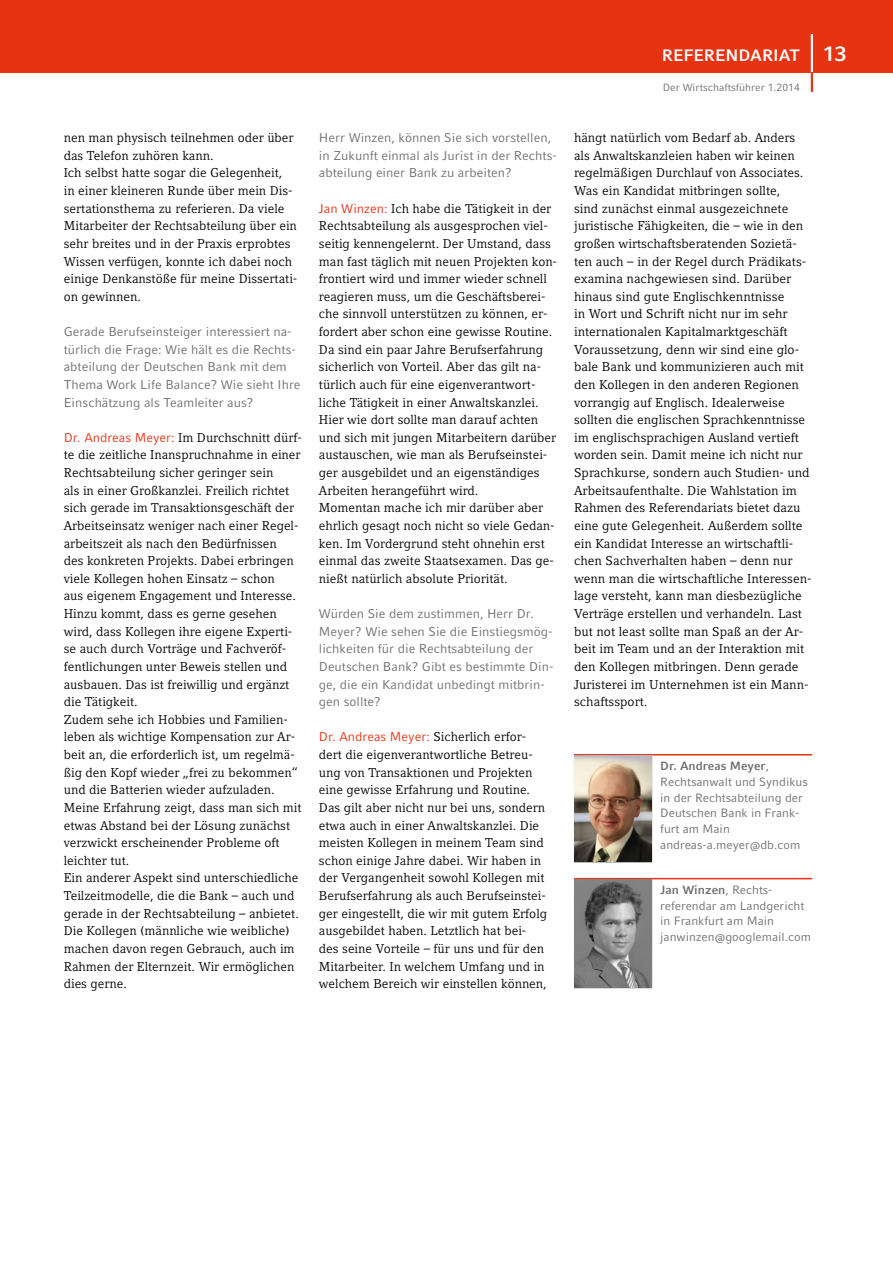
<style>
.page{position:relative;width:893px;height:1263px;background:#fff}
.page>*{position:absolute;margin:0;border:0;box-sizing:border-box;transform-origin:0 0}
.t1{font:700 21px "Compatil Fact LT Pro";color:#fff}
.t2{font:700 16.5px "Compatil Fact LT Pro";color:#fff}
.A_Absatz{font:12.75px/17.5px "Compatil Letter LT Pro";color:#000}
.A_Absatz-Interview_A{font:12.75px/17.7px "Compatil Letter LT Pro";color:#000}
.A_Absatz-Interview_F{font:12.75px/17.7px "Compatil Fact LT Pro";color:#706f6f}
.t3{font:12px/15.8px "Compatil Fact LT Pro";color:#706f6f}
.t4{font:10.5px "Compatil Fact LT Pro";color:#706f6f}
.s1{font-family:"Compatil Fact LT Pro";color:#e63312}
.s2{font-weight:700}
</style>
<div class="page">
<hr style="left:574px;top:754px;width:78px;height:1px;background:#e63312">
<hr style="left:652px;top:754px;width:160px;height:1px;background:#e63312">
<hr style="left:574px;top:755px;width:1px;height:107px;background:#9d9d9c">
<hr style="left:574px;top:862px;width:78px;height:1px;background:#9d9d9c">
<hr style="left:651px;top:755px;width:1px;height:107px;background:#9d9d9c">
<img style="left:575px;top:755px;width:76px;height:107px">
<hr style="left:574px;top:878px;width:78px;height:1px;background:#e63312">
<hr style="left:652px;top:878px;width:160px;height:1px;background:#e63312">
<hr style="left:574px;top:879px;width:1px;height:108px;background:#9d9d9c">
<hr style="left:574px;top:987px;width:78px;height:1px;background:#9d9d9c">
<hr style="left:651px;top:879px;width:1px;height:108px;background:#9d9d9c">
<img style="left:575px;top:879px;width:76px;height:108px">
<div style="left:0;top:0;width:893px;height:72px;background:#e63312"></div>
<hr style="left:811px;top:34px;width:2px;height:38px;background:#fff">
<hr style="left:811px;top:72px;width:2px;height:20px;background:#e63312">
<p class="A_Absatz-Interview_A" style="left:64px;top:129px;width:231px">nen man physisch teilnehmen oder über das Telefon zuhören kann.</p>
<p class="A_Absatz" style="left:64px;top:164px;width:235px">Ich selbst hatte sogar die Gelegenheit,<br>in einer kleineren Runde über mein Dis&shy;sertationsthema zu referieren. Da viele Mitarbeiter der Rechtsabteilung über ein sehr breites und in der Praxis erprobtes Wissen verfügen, konnte ich dabei noch einige Denkanstöße für meine Dissertati&shy;on gewinnen.</p>
<p class="A_Absatz-Interview_F" style="left:64px;top:323px;width:238px">Gerade Berufseinsteiger interessiert na&shy;türlich die Frage: Wie hält es die Rechts&shy;abteilung der Deutschen Bank mit dem Thema Work Life Balance? Wie sieht Ihre Einschätzung als Teamleiter aus?</p>
<p class="A_Absatz-Interview_A" style="left:64px;top:429px;width:240px"><span class="s1">Dr. Andreas Meyer:</span> Im Durchschnitt dürf&shy;te die zeitliche Inanspruchnahme in einer Rechtsabteilung sicher geringer sein<br>als in einer Großkanzlei. Freilich richtet sich gerade im Transaktionsgeschäft der Arbeitseinsatz weniger nach einer Regel&shy;arbeitszeit als nach den Bedürfnissen<br>des konkreten Projekts. Dabei erbringen viele Kollegen hohen Einsatz – schon<br>aus eigenem Engagement und Interesse.<br>Hinzu kommt, dass es gerne gesehen wird, dass Kollegen ihre eigene Experti&shy;se auch durch Vorträge und Fachveröf&shy;fentlichungen unter Beweis stellen und ausbauen. Das ist freiwillig und ergänzt die Tätigkeit.</p>
<p class="A_Absatz" style="left:64px;top:711px;width:239px">Zudem sehe ich Hobbies und Familien&shy;leben als wichtige Kompensation zur Ar&shy;beit an, die erforderlich ist, um regelmä&shy;ßig den Kopf wieder „frei zu bekommen“ und die Batterien wieder aufzuladen.<br>Meine Erfahrung zeigt, dass man sich mit etwas Abstand bei der Lösung zunächst verzwickt erscheinender Probleme oft leichter tut.</p>
<p class="A_Absatz" style="left:64px;top:869px;width:237px">Ein anderer Aspekt sind unterschiedliche Teilzeitmodelle, die die Bank – auch und gerade in der Rechtsabteilung – anbietet.<br>Die Kollegen (männliche wie weibliche) machen davon regen Gebrauch, auch im Rahmen der Elternzeit. Wir ermöglichen dies gerne.</p>
<p class="A_Absatz-Interview_F" style="left:319px;top:129px;width:239px">Herr Winzen, können Sie sich vorstellen, in Zukunft einmal als Jurist in der Rechts&shy;abteilung einer Bank zu arbeiten?</p>
<p class="A_Absatz-Interview_A" style="left:319px;top:199px;width:240px"><span class="s1">Jan Winzen:</span> Ich habe die Tätigkeit in der Rechtsabteilung als ausgesprochen viel&shy;seitig kennengelernt. Der Umstand, dass man fast täglich mit neuen Projekten kon&shy;frontiert wird und immer wieder schnell reagieren muss, um die Geschäftsberei&shy;che sinnvoll unterstützen zu können, er&shy;fordert aber schon eine gewisse Routine.<br>Da sind ein paar Jahre Berufserfahrung sicherlich von Vorteil. Aber das gilt na&shy;türlich auch für eine eigenverantwort&shy;liche Tätigkeit in einer Anwaltskanzlei.<br>Hier wie dort sollte man darauf achten und sich mit jungen Mitarbeitern darüber austauschen, wie man als Berufseinstei&shy;ger ausgebildet und an eigenständiges Arbeiten herangeführt wird.</p>
<p class="A_Absatz" style="left:319px;top:499px;width:237px">Momentan mache ich mir darüber aber ehrlich gesagt noch nicht so viele Gedan&shy;ken. Im Vordergrund steht ohnehin erst einmal das zweite Staatsexamen. Das ge&shy;nießt natürlich absolute Priorität.</p>
<p class="A_Absatz-Interview_F" style="left:319px;top:605px;width:236px">Würden Sie dem zustimmen, Herr Dr.<br>Meyer? Wie sehen Sie die Einstiegsmög&shy;lichkeiten für die Rechtsabteilung der Deutschen Bank? Gibt es bestimmte Din&shy;ge, die ein Kandidat unbedingt mitbrin&shy;gen sollte?</p>
<p class="A_Absatz-Interview_A" style="left:319px;top:728px;width:230px"><span class="s1">Dr. Andreas Meyer:</span> Sicherlich erfor&shy;dert die eigenverantwortliche Betreu&shy;ung von Transaktionen und Projekten eine gewisse Erfahrung und Routine.<br>Das gilt aber nicht nur bei uns, sondern etwa auch in einer Anwaltskanzlei. Die meisten Kollegen in meinem Team sind schon einige Jahre dabei. Wir haben in der Vergangenheit sowohl Kollegen mit Berufserfahrung als auch Berufseinstei&shy;ger eingestellt, die wir mit gutem Erfolg ausgebildet haben. Letztlich hat bei&shy;des seine Vorteile – für uns und für den Mitarbeiter. In welchem Umfang und in welchem Bereich wir einstellen können,</p>
<p class="t2" style="left:662px;top:46px;width:23px">Referendariat</p>
<h1 class="t1" style="left:823px;top:42px;width:25px">13</h1>
<p class="t4" style="left:663px;top:81px;width:139px">Der Wirtschaftsführer 1.2014</p>
<p class="A_Absatz-Interview_A" style="left:574px;top:129px;width:231px">hängt natürlich vom Bedarf ab. Anders als Anwaltskanzleien haben wir keinen regelmäßigen Durchlauf von Associates.</p>
<p class="A_Absatz" style="left:574px;top:182px;width:239px">Was ein Kandidat mitbringen sollte,<br>sind zunächst einmal ausgezeichnete juristische Fähigkeiten, die – wie in den großen wirtschaftsberatenden Sozietä&shy;ten auch – in der Regel durch Prädikats&shy;examina nachgewiesen sind. Darüber hinaus sind gute Englischkenntnisse<br>in Wort und Schrift nicht nur im sehr internationalen Kapitalmarktgeschäft Voraussetzung, denn wir sind eine glo&shy;bale Bank und kommunizieren auch mit den Kollegen in den anderen Regionen vorrangig auf Englisch. Idealerweise sollten die englischen Sprachkenntnisse im englischsprachigen Ausland vertieft worden sein. Damit meine ich nicht nur Sprachkurse, sondern auch Studien- und Arbeitsaufenthalte. Die Wahlstation im Rahmen des Referendariats bietet dazu eine gute Gelegenheit. Außerdem sollte ein Kandidat Interesse an wirtschaftli&shy;chen Sachverhalten haben – denn nur wenn man die wirtschaftliche Interessen&shy;lage versteht, kann man diesbezügliche Verträge erstellen und verhandeln. Last but not least sollte man Spaß an der Ar&shy;beit im Team und an der Interaktion mit den Kollegen mitbringen. Denn gerade Juristerei im Unternehmen ist ein Mann&shy;schaftssport.</p>
<p class="t3" style="left:660px;top:758px;width:149px"><span class="s2">Dr. Andreas Meyer</span>,<br>Rechtsanwalt und Syndikus in der Rechtsabteilung der<br>Deutschen Bank in Frank&shy;furt am Main andreas-a.meyer@db.com</p>
<p class="t3" style="left:660px;top:882px;width:152px"><span class="s2">Jan Winzen</span>, Rechts&shy;referendar am Landgericht in Frankfurt am Main janwinzen@googlemail.com</p>
</div>
